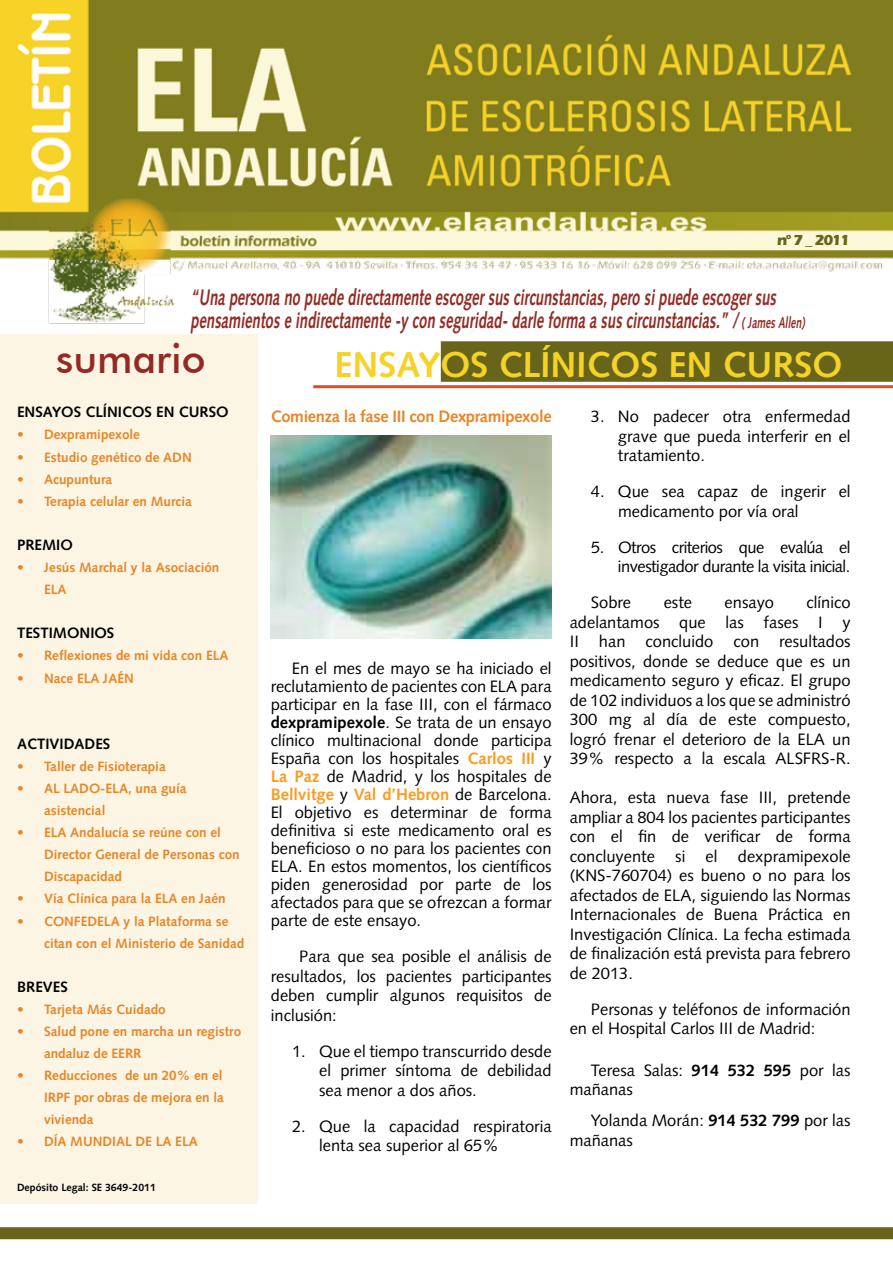
<style>
.page{position:relative;width:893px;height:1263px;background:#fff}
.page>*{position:absolute;margin:0;border:0;box-sizing:border-box;transform-origin:0 0}
.t1{font:500 40.5px "Futura BT";color:#932b24}
.t2{font:700 36px "Syntax";color:#f4d228}
.t3{font:700 22.5px/22.5px "Syntax";color:#932b24;scale:.65 1}
.t4{font:16.5px/19.5px "Syntax";color:#000;text-align:justify}
.t5{font:16.5px/19.5px "Syntax";letter-spacing:-.03em;color:#000;text-align:right}
.t6{font:700 16.5px "Syntax";letter-spacing:-.02em;color:#e98525}
.t7{font:700 15px "Syntax";color:#000}
.t8{font:700 15px "Itc Eras";letter-spacing:-.11em;color:#68651b}
.t9{font:700 13.5px/22px "Syntax";color:#e98525}
.t10{font:700 10.5px "Syntax";color:#000}
.s1{font-size:15.75px}
.s2{font-weight:400}
.s3{font-weight:700}
.s4{font-weight:700;color:#fe9a1b}
</style>
<div class="page">
<div style="left:0;top:1227px;width:893px;height:12px;background:#68651b"></div>
<img style="left:0;top:0;width:893px;height:324px">
<div style="left:0;top:334px;width:257px;height:869px;background:#fcf5e4"></div>
<div style="left:441px;top:341px;width:452px;height:41px;background:#68651b"></div>
<hr style="left:313px;top:385px;width:580px;height:3px;background:#e04f22">
<img style="left:271px;top:435px;width:281px;height:204px">
<p class="t8" style="left:777px;top:232px;width:75px">nº 7 _ 2011</p>
<h3 class="t3" style="left:191px;top:286px;width:950px">“Una persona no puede directamente escogersus circunstancias,pero sipuede escogersus pensamientos e indirectamente -y con seguridad-darle forma a sus circunstancias.” / <span class="s1">( James Allen)</span></h3>
<h1 class="t1" style="left:56px;top:334px;width:151px">sumario</h1>
<p class="t7" style="left:17px;top:404px;width:213px">ENSAYOS CLÍNICOS EN CURSO</p>
<p class="t9" style="left:17px;top:424px;width:125px">• Dexpramipexole</p>
<p class="t9" style="left:17px;top:446px;width:176px">• Estudio genético de ADN</p>
<p class="t9" style="left:17px;top:468px;width:97px">• Acupuntura</p>
<p class="t9" style="left:17px;top:490px;width:177px">• Terapia celular en Murcia</p>
<p class="t7" style="left:17px;top:536px;width:57px">PREMIO</p>
<p class="t9" style="left:44px;top:556px;width:177px;text-indent:-27px">• Jesús Marchal y la Asociación<br>ELA</p>
<p class="t7" style="left:17px;top:624px;width:99px">TESTIMONIOS</p>
<p class="t9" style="left:17px;top:645px;width:213px"><span class="s2">•</span> Reflexiones de mi vida con ELA</p>
<p class="t9" style="left:17px;top:667px;width:119px"><span class="s2">•</span> Nace ELA JAÉN</p>
<h2 class="t2" style="left:334px;top:344px;width:509px">ENSAYOS CLÍNICOS EN CURSO</h2>
<p class="t6" style="left:271px;top:407px;width:282px">Comienza la fase III con Dexpramipexole</p>
<p class="t4" style="left:618px;top:407px;width:234px;text-indent:-27px">3. No padecer otra enfermedad grave que pueda interferir en el tratamiento.</p>
<p class="t4" style="left:618px;top:482px;width:234px;text-indent:-27px">4. Que sea capaz de ingerir el medicamento por vía oral</p>
<p class="t5" style="left:591px;top:537px;width:261px">5. Otros criterios que evalúa el investigador durante la visita inicial.</p>
<p class="t4" style="left:591px;top:593px;width:42px">Sobre</p>
<p class="t4" style="left:664px;top:593px;width:30px">este</p>
<p class="t4" style="left:725px;top:593px;width:51px">ensayo</p>
<p class="t4" style="left:570px;top:593px;width:282px;text-indent:237px">clínico adelantamos que las fases I y II han concluido con resultados positivos, donde se deduce que es un medicamento seguro y eficaz. El grupo de 102 individuos a los que se administró 300 mg al día de este compuesto, logró frenar el deterioro de la ELA un 39% respecto a la escala ALSFRS-R.</p>
<p class="t4" style="left:570px;top:788px;width:282px">Ahora, esta nueva fase III, pretende ampliar a 804 los pacientes participantes con el fin de verificar de forma concluyente si el dexpramipexole (KNS-760704) es bueno o no para los afectados de ELA, siguiendo las Normas Internacionales de Buena Práctica en Investigación Clínica. La fecha estimada de finalización está prevista para febrero de 2013.</p>
<p class="t4" style="left:570px;top:999px;width:282px;text-indent:21px">Personas y teléfonos de información en el Hospital Carlos III de Madrid:</p>
<p class="t4" style="left:570px;top:1060px;width:282px;text-indent:21px">Teresa Salas: <span class="s3">914 532 595</span> por las mañanas</p>
<p class="t4" style="left:570px;top:1111px;width:282px;text-indent:21px">Yolanda Morán: <span class="s3">914 532 799</span> por las mañanas</p>
<p class="t4" style="left:271px;top:659px;width:282px;line-height:18px;text-indent:21px">En el mes de mayo se ha iniciado el reclutamiento de pacientes con ELA para participar en la fase III, con el fármaco <span class="s3">dexpramipexole</span>. Se trata de un ensayo clínico multinacional donde participa España con los hospitales <span class="s4">Carlos III</span> y <span class="s4">La Paz</span> de Madrid, y los hospitales de <span class="s4">Bellvitge</span> y <span class="s4">Val d’Hebron</span> de Barcelona.<br>El objetivo es determinar de forma definitiva si este medicamento oral es beneficioso o no para los pacientes con ELA. En estos momentos, los científicos piden generosidad por parte de los afectados para que se ofrezcan a formar parte de este ensayo.</p>
<p class="t4" style="left:271px;top:947px;width:282px;text-indent:28px">Para que sea posible el análisis de resultados, los pacientes participantes deben cumplir algunos requisitos de inclusión:</p>
<p class="t4" style="left:319px;top:1041px;width:234px;text-indent:-27px">1. Que el tiempo transcurrido desde el primer síntoma de debilidad sea menor a dos años.</p>
<p class="t4" style="left:319px;top:1116px;width:234px;text-indent:-27px">2. Que la capacidad respiratoria lenta sea superior al 65%</p>
<p class="t7" style="left:17px;top:735px;width:95px">ACTIVIDADES</p>
<p class="t9" style="left:17px;top:755px;width:150px">• Taller de Fisioterapia</p>
<p class="t9" style="left:44px;top:777px;width:144px;text-indent:-27px">• AL LADO-ELA, una guía asistencial</p>
<p class="t9" style="left:44px;top:821px;width:197px;text-indent:-27px">• ELA Andalucía se reúne con el<br>Director General de Personas con<br>Discapacidad</p>
<p class="t9" style="left:17px;top:888px;width:210px">• Vía Clínica para la ELA en Jaén</p>
<p class="t9" style="left:44px;top:910px;width:202px;text-indent:-27px">• CONFEDELA y la Plataforma se citan con el Ministerio de Sanidad</p>
<p class="t7" style="left:17px;top:978px;width:52px">BREVES</p>
<p class="t9" style="left:17px;top:998px;width:150px">• Tarjeta Más Cuidado</p>
<p class="t9" style="left:44px;top:1020px;width:199px;text-indent:-27px">• Salud pone en marcha un registro andaluz de EERR</p>
<p class="t9" style="left:44px;top:1064px;width:182px;text-align:justify;text-indent:-27px">• Reducciones de un 20% en el IRPF por obras de mejora en la vivienda</p>
<p class="t9" style="left:17px;top:1131px;width:182px">• DÍA MUNDIAL DE LA ELA</p>
<p class="t10" style="left:17px;top:1181px;width:140px">Depósito Legal: SE 3649-2011</p>
</div>
